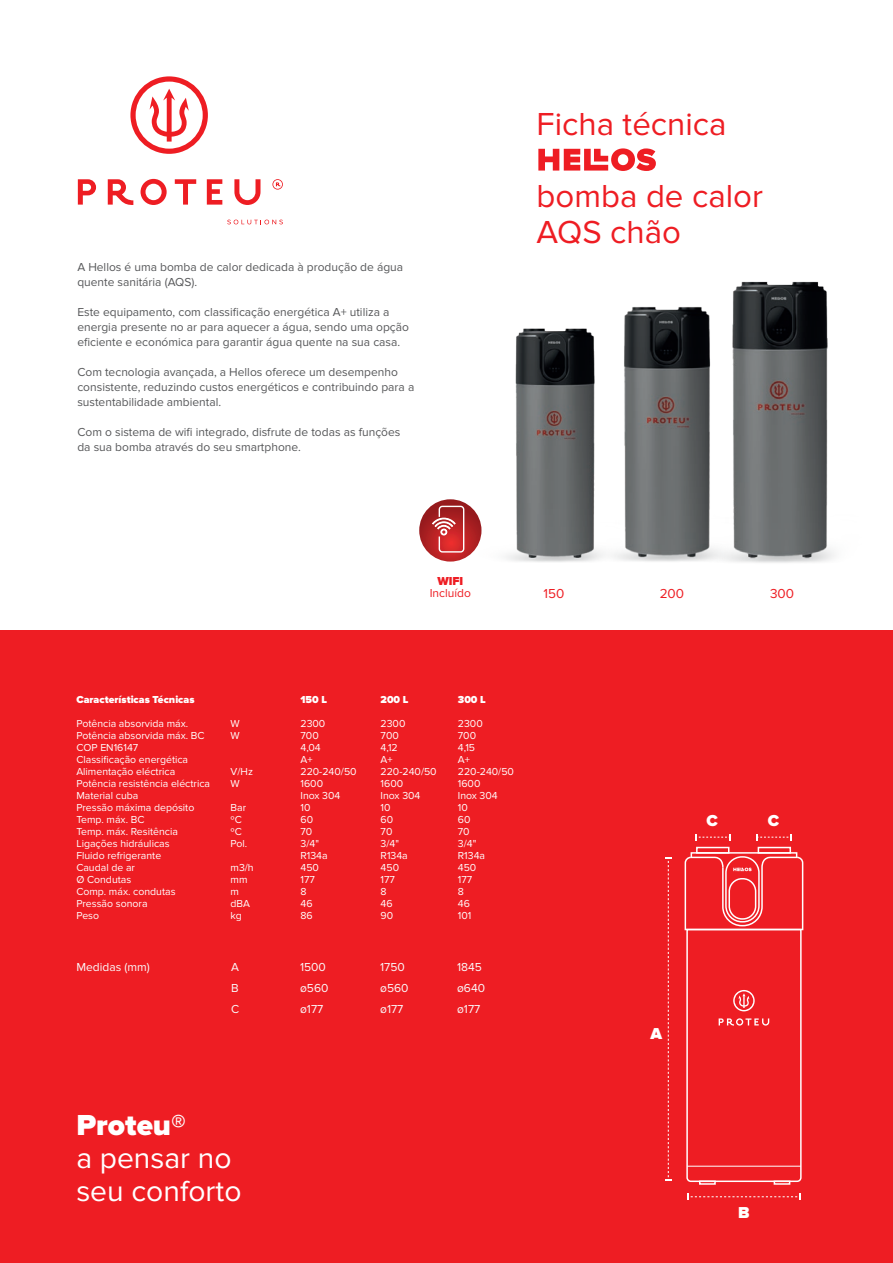
<style>
.page{position:relative;width:893px;height:1263px;background:#fff}
.page>*{position:absolute;margin:0;border:0;box-sizing:border-box;transform-origin:0 0}
.t1{font:33px/72px "Proxima Nova";color:#ee1d23}
.t2{font:30px/33px "Proxima Nova";color:#fff}
.t3{font:900 30px "Proxima Nova";color:#fff}
.t4{font:900 16.5px "Proxima Nova";color:#fff}
.t5{font:13.5px "Proxima Nova";color:#ee1d23}
.t6{font:12px/15px "Proxima Nova";color:#57585a}
.t7{font:12px/21px "Proxima Nova";color:#fbfbfc}
.t8{font:12px "Proxima Nova";color:#ee1d23}
.t9{font:900 12px "Proxima Nova";color:#ee1d23}
.t10{font:10.5px/12px "Proxima Nova";color:#fff}
.t11{font:900 10.5px "Proxima Nova";color:#fff}
</style>
<div class="page">
<img style="left:734px;top:281px;width:101px;height:281px">
<img style="left:627px;top:291px;width:182px;height:272px">
<div style="left:0;top:631px;width:893px;height:632px;background:#ee1d23"></div>
<svg style="left:78px;top:179px;width:18px;height:26px"></svg>
<svg style="left:108px;top:179px;width:25px;height:26px"></svg>
<svg style="left:141px;top:179px;width:26px;height:26px"></svg>
<svg style="left:175px;top:179px;width:21px;height:26px"></svg>
<svg style="left:207px;top:179px;width:15px;height:26px"></svg>
<svg style="left:234px;top:179px;width:26px;height:26px"></svg>
<svg style="left:130px;top:76px;width:78px;height:78px"></svg>
<svg style="left:272px;top:179px;width:11px;height:11px"></svg>
<svg style="left:227px;top:220px;width:56px;height:4px"></svg>
<img style="left:462px;top:313px;width:223px;height:250px">
<div style="left:699px;top:1180px;width:17px;height:5px;border:1px solid #fff"></div>
<div style="left:774px;top:1180px;width:16px;height:5px;border:1px solid #fff"></div>
<div style="left:758px;top:847px;width:33px;height:7px;border:1px solid #fff"></div>
<div style="left:696px;top:847px;width:33px;height:7px;border:1px solid #fff"></div>
<div style="left:691px;top:852px;width:106px;height:6px;border:1px solid #fff"></div>
<svg style="left:665px;top:857px;width:7px;height:324px"></svg>
<svg style="left:687px;top:1193px;width:114px;height:7px"></svg>
<svg style="left:695px;top:834px;width:35px;height:6px"></svg>
<svg style="left:757px;top:834px;width:35px;height:6px"></svg>
<svg style="left:684px;top:856px;width:120px;height:327px"></svg>
<svg style="left:538px;top:148px;width:118px;height:23px"></svg>
<svg style="left:419px;top:499px;width:62px;height:63px;background:#b3282b"></svg>
<svg style="left:432px;top:517px;width:24px;height:19px"></svg>
<div style="left:439px;top:506px;width:25px;height:47px;border:1px solid #fff;border-radius:3px"></div>
<p class="t6" style="left:77px;top:260px;width:327px">A Hellos é uma bomba de calor dedicada à produção de água quente sanitária (AQS).</p>
<p class="t6" style="left:77px;top:305px;width:333px">Este equipamento, com classificação energética A+ utiliza a energia presente no ar para aquecer a água, sendo uma opção eficiente e económica para garantir água quente na sua casa.</p>
<p class="t6" style="left:77px;top:365px;width:338px">Com tecnologia avançada, a Hellos oferece um desempenho consistente, reduzindo custos energéticos e contribuindo para a sustentabilidade ambiental.</p>
<p class="t6" style="left:77px;top:425px;width:325px">Com o sistema de wifi integrado, disfrute de todas as funções da sua bomba através do seu smartphone.</p>
<h1 class="t1" style="left:537px;top:88px;width:228px">Ficha técnica bomba de calor</h1>
<h1 class="t1" style="left:537px;top:196px;width:146px">AQS chão</h1>
<p class="t9" style="left:437px;top:574px;width:27px">WIFI</p>
<p class="t8" style="left:430px;top:586px;width:43px">Incluído</p>
<p class="t5" style="left:543px;top:586px;width:22px">150</p>
<p class="t5" style="left:660px;top:586px;width:26px">200</p>
<p class="t5" style="left:770px;top:586px;width:26px">300</p>
<p class="t11" style="left:76px;top:693px;width:120px">Características Técnicas</p>
<p class="t10" style="left:76px;top:718px;width:135px">Potência absorvida máx.<br>Potência absorvida máx. BC<br>COP EN16147<br>Classificação energética<br>Alimentação eléctrica<br>Potência resistência eléctrica<br>Material cuba<br>Pressão máxima depósito<br>Temp. máx. BC<br>Temp. máx. Resitência<br>Ligações hidráulicas<br>Fluido refrigerante<br>Caudal de ar<br>Ø Condutas<br>Comp. máx. condutas<br>Pressão sonora<br>Peso</p>
<p class="t7" style="left:76px;top:956px;width:75px">Medidas (mm)</p>
<p class="t10" style="left:231px;top:718px;width:11px">W<br>W</p>
<p class="t10" style="left:231px;top:766px;width:24px">V/Hz<br>W</p>
<p class="t10" style="left:231px;top:802px;width:18px">Bar ºC ºC<br>Pol.</p>
<p class="t10" style="left:231px;top:862px;width:25px">m3/h mm m dBA kg</p>
<p class="t11" style="left:300px;top:693px;width:28px">150 L</p>
<p class="t10" style="left:300px;top:718px;width:58px">2300<br>700<br>4,04<br>A+<br>220-240/50<br>1600<br>Inox 304<br>10<br>60<br>70<br>3/4"<br>R134a<br>450<br>177<br>8<br>46<br>86</p>
<p class="t11" style="left:381px;top:693px;width:29px">200 L</p>
<p class="t10" style="left:381px;top:718px;width:58px">2300<br>700<br>4,12<br>A+<br>220-240/50<br>1600<br>Inox 304<br>10<br>60<br>70<br>3/4"<br>R134a<br>450<br>177<br>8<br>46<br>90</p>
<p class="t11" style="left:458px;top:693px;width:29px">300 L</p>
<p class="t10" style="left:458px;top:718px;width:58px">2300<br>700<br>4,15<br>A+<br>220-240/50<br>1600<br>Inox 304<br>10<br>60<br>70<br>3/4"<br>R134a<br>450<br>177<br>8<br>46<br>101</p>
<p class="t7" style="left:231px;top:956px;width:10px;text-align:justify">A B C</p>
<p class="t7" style="left:380px;top:956px;width:30px">1750 ø560 ø177</p>
<p class="t7" style="left:300px;top:956px;width:30px">1500 ø560 ø177</p>
<p class="t7" style="left:457px;top:956px;width:29px">1845 ø640 ø177</p>
<h2 class="t3" style="left:76px;top:1107px;width:111px">Proteu®</h2>
<h2 class="t2" style="left:76px;top:1142px;width:167px">a pensar no seu conforto</h2>
<h3 class="t4" style="left:706px;top:811px;width:13px">C</h3>
<h3 class="t4" style="left:768px;top:811px;width:13px">C</h3>
<h3 class="t4" style="left:650px;top:1023px;width:13px">A</h3>
<h3 class="t4" style="left:738px;top:1203px;width:13px">B</h3>
</div>
